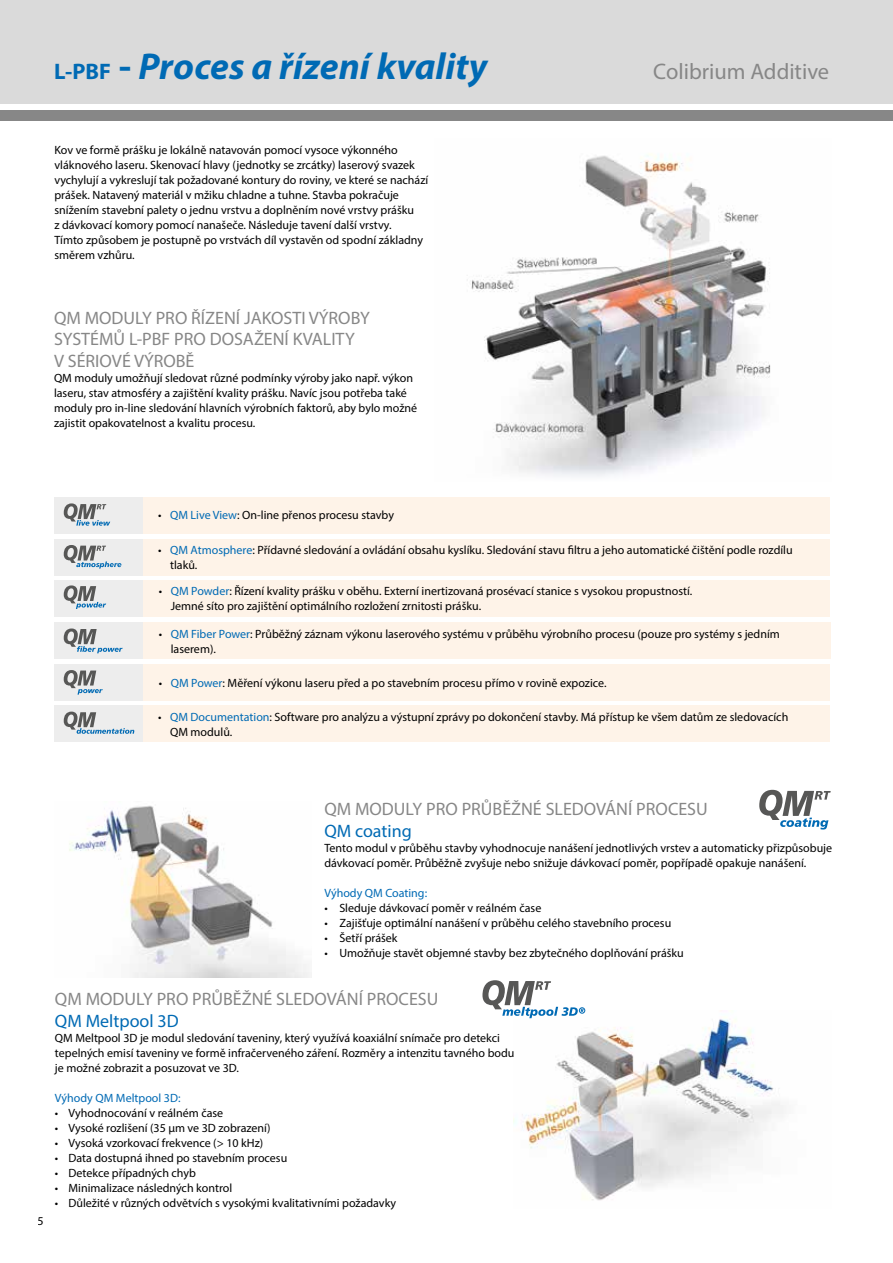
<style>
.page{position:relative;width:893px;height:1263px;background:#fff}
.page>*{position:absolute;margin:0;border:0;box-sizing:border-box;transform-origin:0 0}
.t1{font:italic 700 37.5px "Myriad Pro";color:#006ab4}
.t2{font:22.5px "Myriad Pro";color:#878787}
.t3{font:18px/21.6px "Myriad Pro";color:#878787}
.t4{font:18px "Myriad Pro";color:#006ab4}
.t5{font:12px/15px "Myriad Pro";color:#000}
.t6{font:12px "Myriad Pro";color:#006ab4}
.s1{font-style:normal;font-size:22.5px}
.s2{font-style:normal;font-size:39px}
.s3{color:#006ab4}
</style>
<div class="page">
<div style="left:0;top:110px;width:893px;height:11px;background:#878787"></div>
<div style="left:0;top:0;width:893px;height:104px;background:#dadada"></div>
<img style="left:514px;top:1011px;width:270px;height:190px">
<img style="left:69px;top:805px;width:241px;height:172px">
<div style="left:54px;top:706px;width:90px;height:36px;background:#ededed"></div>
<div style="left:54px;top:539px;width:90px;height:36px;background:#ededed"></div>
<div style="left:54px;top:581px;width:90px;height:36px;background:#ededed"></div>
<div style="left:54px;top:623px;width:90px;height:36px;background:#ededed"></div>
<div style="left:54px;top:664px;width:90px;height:36px;background:#ededed"></div>
<div style="left:54px;top:497px;width:90px;height:37px;background:#ededed"></div>
<div style="left:144px;top:497px;width:686px;height:37px;background:#fef3e8"></div>
<div style="left:144px;top:539px;width:686px;height:36px;background:#fef3e8"></div>
<div style="left:144px;top:623px;width:687px;height:36px;background:#fef3e8"></div>
<div style="left:144px;top:664px;width:686px;height:36px;background:#fef3e8"></div>
<div style="left:144px;top:706px;width:686px;height:36px;background:#fef3e8"></div>
<div style="left:144px;top:581px;width:686px;height:36px;background:#fef3e8"></div>
<svg style="left:64px;top:503px;width:46px;height:23px"></svg>
<svg style="left:64px;top:712px;width:70px;height:22px"></svg>
<svg style="left:64px;top:585px;width:42px;height:24px"></svg>
<svg style="left:64px;top:545px;width:57px;height:24px"></svg>
<svg style="left:64px;top:628px;width:59px;height:25px"></svg>
<svg style="left:64px;top:670px;width:39px;height:25px"></svg>
<img style="left:467px;top:154px;width:304px;height:323px">
<svg style="left:759px;top:790px;width:72px;height:39px"></svg>
<svg style="left:482px;top:980px;width:103px;height:38px"></svg>
<h1 class="t1" style="left:54px;top:42px;width:435px"><span class="s1">L-PBF</span> <span class="s2">-</span> Proces a řízení kvality</h1>
<h2 class="t2" style="left:653px;top:58px;width:177px">Colibrium Additive</h2>
<p class="t5" style="left:54px;top:142px;width:375px">Kov ve formě prášku je lokálně natavován pomocí vysoce výkonného vláknového laseru. Skenovací hlavy (jednotky se zrcátky) laserový svazek vychylují a vykreslují tak požadované kontury do roviny, ve které se nachází prášek. Natavený materiál v mžiku chladne a tuhne. Stavba pokračuje snížením stavební palety o jednu vrstvu a doplněním nové vrstvy prášku<br>z dávkovací komory pomocí nanašeče. Následuje tavení další vrstvy.<br>Tímto způsobem je postupně po vrstvách díl vystavěn od spodní základny směrem vzhůru.</p>
<h3 class="t3" style="left:54px;top:307px;width:317px">QM MODULY PRO ŘÍZENÍ JAKOSTI VÝROBY<br>SYSTÉMŮ L-PBF PRO DOSAŽENÍ KVALITY<br>V SÉRIOVÉ VÝROBĚ</h3>
<p class="t5" style="left:54px;top:370px;width:365px">QM moduly umožňují sledovat různé podmínky výroby jako např. výkon laseru, stav atmosféry a zajištění kvality prášku. Navíc jsou potřeba také moduly pro in-line sledování hlavních výrobních faktorů, aby bylo možné zajistit opakovatelnost a kvalitu procesu.</p>
<p class="t5" style="left:158px;top:507px;width:237px">• <span class="s3">QM Live View</span>: On-line přenos procesu stavby</p>
<p class="t5" style="left:170px;top:542px;width:624px;text-indent:-12px">• <span class="s3">QM Atmosphere</span>: Přídavné sledování a ovládání obsahu kyslíku. Sledování stavu filtru a jeho automatické čištění podle rozdílu tlaků.</p>
<p class="t5" style="left:171px;top:583px;width:523px;text-indent:-12px">• <span class="s3">QM Powder</span>: Řízení kvality prášku v oběhu. Externí inertizovaná prosévací stanice s vysokou propustností.<br>Jemné síto pro zajištění optimálního rozložení zrnitosti prášku.</p>
<p class="t5" style="left:171px;top:626px;width:610px;text-indent:-12px">• <span class="s3">QM Fiber Power</span>: Průběžný záznam výkonu laserového systému v průběhu výrobního procesu (pouze pro systémy s jedním laserem).</p>
<p class="t5" style="left:159px;top:675px;width:449px">• <span class="s3">QM Power</span>: Měření výkonu laseru před a po stavebním procesu přímo v rovině expozice.</p>
<p class="t5" style="left:170px;top:710px;width:620px;text-indent:-12px">• <span class="s3">QM Documentation</span>: Software pro analýzu a výstupní zprávy po dokončení stavby. Má přístup ke všem datům ze sledovacích<br>QM modulů.</p>
<h3 class="t3" style="left:324px;top:798px;width:385px">QM MODULY PRO PRŮBĚŽNÉ SLEDOVÁNÍ PROCESU</h3>
<h3 class="t4" style="left:324px;top:819px;width:89px">QM coating</h3>
<p class="t5" style="left:324px;top:840px;width:509px">Tento modul v průběhu stavby vyhodnocuje nanášení jednotlivých vrstev a automaticky přizpůsobuje dávkovací poměr. Průběžně zvyšuje nebo snižuje dávkovací poměr, popřípadě opakuje nanášení.</p>
<p class="t6" style="left:324px;top:885px;width:104px">Výhody QM Coating:</p>
<p class="t5" style="left:324px;top:900px;width:219px">• Sleduje dávkovací poměr v reálném čase</p>
<p class="t5" style="left:324px;top:915px;width:348px">• Zajišťuje optimální nanášení v průběhu celého stavebního procesu</p>
<p class="t5" style="left:324px;top:930px;width:75px">• Šetří prášek</p>
<p class="t5" style="left:324px;top:945px;width:361px">• Umožňuje stavět objemné stavby bez zbytečného doplňování prášku</p>
<p class="t5" style="left:37px;top:1213px;width:8px">5</p>
<h3 class="t3" style="left:55px;top:988px;width:385px">QM MODULY PRO PRŮBĚŽNÉ SLEDOVÁNÍ PROCESU</h3>
<h3 class="t4" style="left:55px;top:1010px;width:125px">QM Meltpool 3D</h3>
<p class="t5" style="left:55px;top:1030px;width:461px">QM Meltpool 3D je modul sledování taveniny, který využívá koaxiální snímače pro detekci tepelných emisí taveniny ve formě infračerveného záření. Rozměry a intenzitu tavného bodu je možné zobrazit a posuzovat ve 3D.</p>
<p class="t6" style="left:55px;top:1090px;width:127px">Výhody QM Meltpool 3D:</p>
<p class="t5" style="left:55px;top:1105px;width:170px">• Vyhodnocování v reálném čase</p>
<p class="t5" style="left:55px;top:1120px;width:217px">• Vysoké rozlišení (35 μm ve 3D zobrazení)</p>
<p class="t5" style="left:55px;top:1135px;width:210px">• Vysoká vzorkovací frekvence (&gt; 10 kHz)</p>
<p class="t5" style="left:55px;top:1150px;width:234px">• Data dostupná ihned po stavebním procesu</p>
<p class="t5" style="left:55px;top:1165px;width:142px">• Detekce případných chyb</p>
<p class="t5" style="left:55px;top:1180px;width:179px">• Minimalizace následných kontrol</p>
<p class="t5" style="left:55px;top:1195px;width:343px">• Důležité v různých odvětvích s vysokými kvalitativními požadavky</p>
</div>
